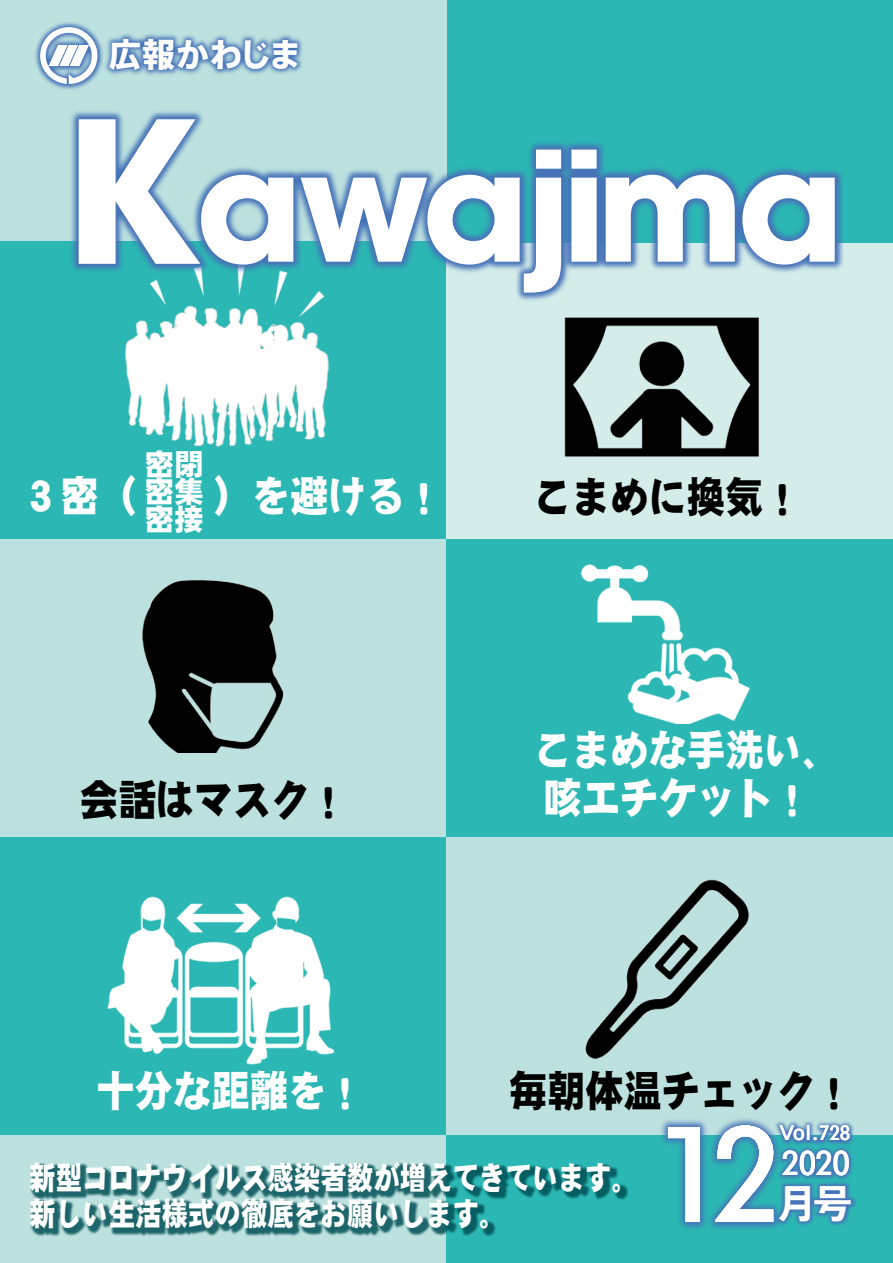
<style>
.page{position:relative;width:893px;height:1263px;background:#fff}
.page>*{position:absolute;margin:0;border:0;box-sizing:border-box;transform-origin:0 0}
.t1{font:151.5px "ITC Avant Garde MM 740 750";letter-spacing:-.04em;color:#fff}
.t2{font:137.85px "Spartan Book Classified";color:#fff}
.t3{font:42.45px/48.3px "DF Gothic EB WINP RKSJ H";color:#fff;scale:.9 1}
.t4{font:42.45px "DF Gothic EB WINP RKSJ H";color:#000;scale:.9 1}
.t5{font:700 39px "Axis Std";color:#fff}
.t6{font:35.1px "Spartan Book Classified";color:#fff}
.t7{font:800 33px "Axis Std";letter-spacing:.02em;color:#fff}
.t8{font:31.95px/36.3px "DF Gothic EB WINP RKSJ H";color:#fff;scale:.83 1}
.t9{font:29.7px/27.8px "DF Gothic EB WINP RKSJ H";color:#fff}
.t10{font:21px "Spartan Book Classified";color:#fff}
.s1{font-size:195.3px}
</style>
<div class="page">
<div style="left:0;top:837px;width:446px;height:297px;background:#2bb7b3"></div>
<div style="left:446px;top:837px;width:447px;height:297px;background:#bce1df"></div>
<div style="left:0;top:539px;width:446px;height:297px;background:#bce1df"></div>
<div style="left:446px;top:539px;width:447px;height:297px;background:#2bb7b3"></div>
<div style="left:0;top:241px;width:446px;height:297px;background:#2bb7b3"></div>
<div style="left:446px;top:241px;width:447px;height:297px;background:#d4ecea"></div>
<img style="left:564px;top:390px;width:195px;height:67px">
<img style="left:142px;top:580px;width:142px;height:172px">
<img style="left:585px;top:879px;width:164px;height:179px">
<img style="left:107px;top:896px;width:228px;height:169px">
<div style="left:446px;top:0;width:447px;height:242px;background:#2bb7b3"></div>
<div style="left:0;top:0;width:446px;height:241px;background:#bce1df"></div>
<div style="left:0;top:1135px;width:446px;height:128px;background:#bce1df"></div>
<div style="left:446px;top:1135px;width:447px;height:128px;background:#2bb7b3"></div>
<img style="left:580px;top:564px;width:171px;height:159px">
<img style="left:128px;top:390px;width:199px;height:57px">
<div style="left:30px;top:1162px;width:599px;height:75px;background:#004f55;opacity:.85"></div>
<img style="left:71px;top:35px;width:822px;height:355px">
<img style="left:154px;top:34px;width:205px;height:99px">
<img style="left:35px;top:22px;width:119px;height:119px">
<img style="left:834px;top:1121px;width:59px;height:104px">
<img style="left:598px;top:1047px;width:236px;height:190px">
<svg style="left:38px;top:25px;width:61px;height:59px;background:#b5cce0"></svg>
<p class="t7" style="left:109px;top:29px;width:195px">広報かわじま</p>
<h1 class="t1" style="left:62px;top:108px;width:784px"><span class="s1">K</span>awajima</h1>
<p class="t9" style="left:144px;top:450px;width:61px">密閉</p>
<h3 class="t3" style="left:99px;top:468px;width:172px">（　　）</h3>
<h3 class="t3" style="left:22px;top:472px;width:87px">３密</h3>
<p class="t9" style="left:144px;top:478px;width:61px">密集密接</p>
<h3 class="t3" style="left:252px;top:472px;width:214px">を避ける！</h3>
<h3 class="t4" style="left:80px;top:778px;width:299px">会話はマスク！</h3>
<h3 class="t4" style="left:534px;top:475px;width:299px">こまめに換気!</h3>
<h3 class="t3" style="left:534px;top:726px;width:342px">こまめな手洗い、咳エチケット!</h3>
<h3 class="t3" style="left:97px;top:1066px;width:299px">十分な距離を！</h3>
<h3 class="t4" style="left:509px;top:1070px;width:384px">毎朝体温チェック!</h3>
<p class="t8" style="left:29px;top:1159px;width:735px">新型コロナウイルス感染者数が増えてきています。新しい生活様式の徹底をお願いします。</p>
<h2 class="t2" style="left:656px;top:1090px;width:126px">12</h2>
<p class="t10" style="left:779px;top:1120px;width:73px">Vol.728</p>
<p class="t6" style="left:781px;top:1142px;width:70px">2020</p>
<p class="t5" style="left:777px;top:1173px;width:76px">月号</p>
</div>
